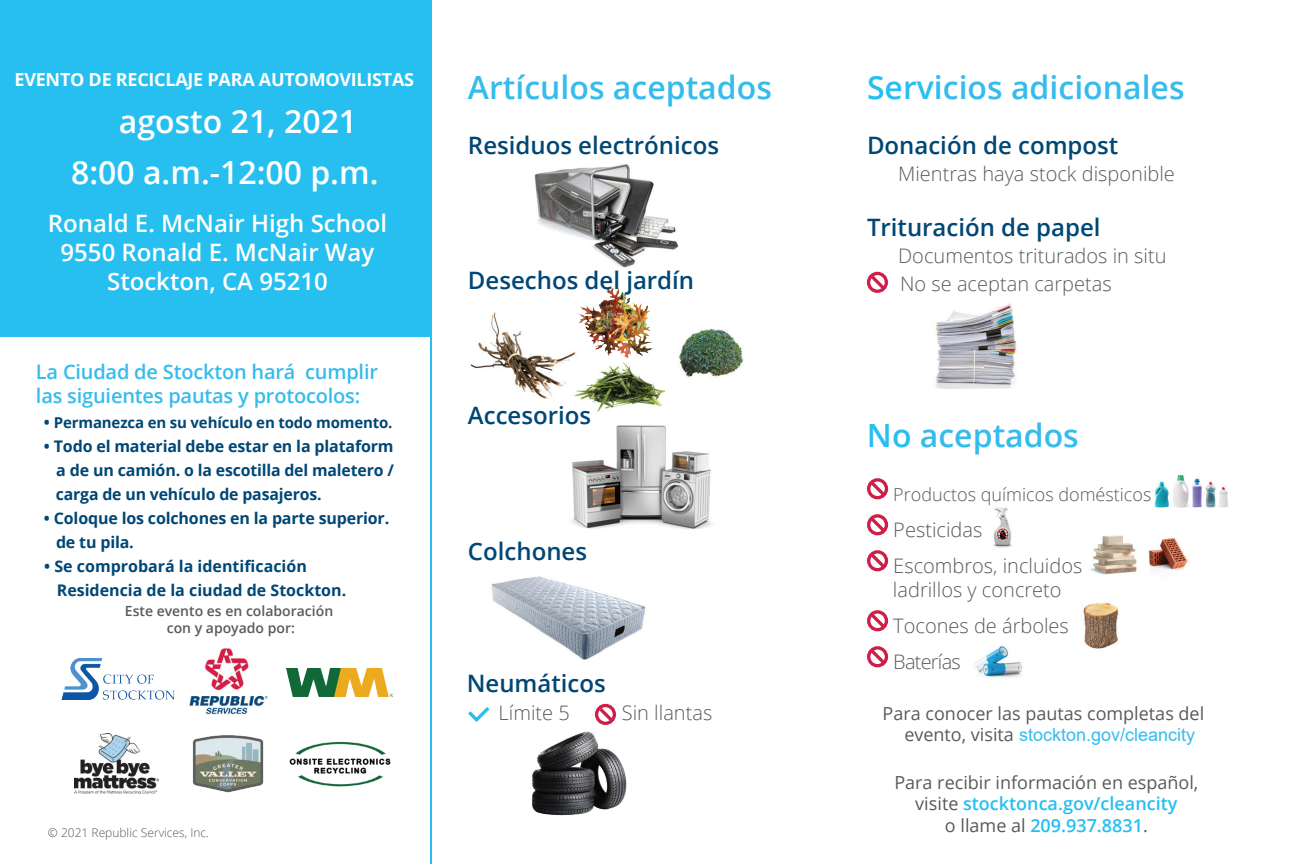
<style>
.page{position:relative;width:1296px;height:864px;background:#fff}
.page>*{position:absolute;margin:0;border:0;box-sizing:border-box;transform-origin:0 0}
.t1{font:600 32px "Open Sans";color:#36bcec}
.t2{font:600 32px/50.8px "Open Sans";color:#fff}
.t3{font:600 24px "Open Sans";color:#004775}
.t4{font:600 24px/28.8px "Open Sans";color:#fff;text-align:center}
.t5{font:300 20px/36px "Open Sans";color:#585b5b}
.t6{font:600 20px/24px "Open Sans";letter-spacing:-.01em;color:#36bcec}
.t7{font:600 18px/21.6px "Open Sans";color:#26bff0;text-align:center}
.t8{font:700 18px "Open Sans";letter-spacing:-.015em;color:#fff}
.t9{font:18px "Arial";color:#36bcec}
.t10{font:18px "Open Sans";color:#585b5b}
.t11{font:300 18px "Open Sans";color:#585b5b}
.t12{font:700 16px/24px "Open Sans";letter-spacing:-.01em;color:#004775}
.t13{font:700 15px "Open Sans";letter-spacing:-.01em;color:#004775}
.t14{font:600 14px/16.8px "Open Sans";color:#585b5b;text-align:center}
.t15{font:300 12px "Open Sans";color:#57585a}
.s1{font-style:inherit}
.s2{color:#26bff0}
.s3{font-size:16px;color:#00497b}
.s4{color:#00497b}
.s5{font-size:10px;color:#fff}
.s6{color:#57585a}
.s7{font-family:"Open Sans";color:#585b5b}
.s8{font-weight:400;color:#585b5b}
.s9{font-weight:400;color:#57585a}
</style>
<div class="page">
<img style="left:935px;top:303px;width:82px;height:86px">
<img style="left:571px;top:425px;width:142px;height:104px">
<img style="left:491px;top:576px;width:155px;height:84px">
<img style="left:470px;top:312px;width:112px;height:87px">
<img style="left:578px;top:288px;width:36px;height:34px">
<img style="left:678px;top:329px;width:65px;height:49px">
<img style="left:571px;top:359px;width:95px;height:53px">
<div style="left:0;top:0;width:432px;height:337px;background:#26bff0"></div>
<img style="left:534px;top:164px;width:145px;height:104px">
<img style="left:975px;top:646px;width:48px;height:32px">
<img style="left:1154px;top:474px;width:74px;height:34px">
<img style="left:1148px;top:538px;width:40px;height:33px">
<img style="left:1083px;top:603px;width:36px;height:46px">
<img style="left:1089px;top:535px;width:48px;height:40px">
<img style="left:992px;top:507px;width:20px;height:41px">
<svg style="left:468px;top:707px;width:22px;height:15px"></svg>
<div style="left:595px;top:704px;width:21px;height:21px;border:3px solid #d01e48;border-radius:50%"></div>
<svg style="left:596px;top:705px;width:20px;height:15px"></svg>
<svg style="left:867px;top:478px;width:21px;height:21px"></svg>
<svg style="left:867px;top:514px;width:21px;height:21px"></svg>
<svg style="left:867px;top:550px;width:21px;height:21px"></svg>
<svg style="left:867px;top:610px;width:21px;height:21px"></svg>
<svg style="left:867px;top:646px;width:21px;height:21px"></svg>
<img style="left:75px;top:734px;width:84px;height:60px">
<img style="left:192px;top:735px;width:72px;height:58px">
<img style="left:189px;top:648px;width:79px;height:67px">
<img style="left:287px;top:669px;width:105px;height:28px">
<img style="left:61px;top:658px;width:114px;height:42px">
<img style="left:531px;top:720px;width:96px;height:96px">
<svg style="left:867px;top:271px;width:21px;height:22px"></svg>
<img style="left:289px;top:741px;width:102px;height:46px">
<hr style="left:430px;top:213px;width:2px;height:651px;background:#26bff0">
<p class="t8" style="left:15px;top:66px;width:401px">EVENTO DE RECICLAJE PARA AUTOMOVILISTAS</p>
<h1 class="t2" style="left:71px;top:96px;width:309px;text-indent:48px"><span class="s1">agosto 21</span>, 2021<br>8:00 a.m<span class="s1">.</span>-12:00 p.m<span class="s1">.</span></h1>
<h2 class="t4" style="left:48px;top:208px;width:341px">Ronald E. McNair High School<br>9550 Ronald E. McNair Way<br><span class="s1">Stockton, CA 952</span>10</h2>
<p class="t6" style="left:36px;top:360px;width:344px">La Ciudad de Stockton hará cumplir las siguientes pautas y protocolos<span class="s2">:</span></p>
<p class="t13" style="left:44px;top:412px;width:350px"><span class="s3">•</span> Permanezca en su vehículo en todo momento.</p>
<p class="t12" style="left:44px;top:434px;width:351px"><span class="s4">•</span> Todo el material debe estar en la plataform</p>
<p class="t12" style="left:36px;top:458px;width:359px"><span class="s5">a</span> a de un camión. o la escotilla del maletero /</p>
<p class="t12" style="left:56px;top:482px;width:267px">carga de un vehículo de pasajeros<span class="s4">.</span></p>
<p class="t12" style="left:56px;top:506px;width:335px;text-indent:-12px"><span class="s4">•</span> Coloque los colchones en la parte superior. de tu pila.</p>
<p class="t12" style="left:57px;top:554px;width:291px;text-indent:-12px"><span class="s4">•</span> Se comprobará la identificación<br>Residencia de la ciudad de Stockton.</p>
<p class="t14" style="left:125px;top:602px;width:210px">Este evento es en colaboración con y apoyado por:</p>
<p class="t15" style="left:48px;top:825px;width:163px">© 2021 Republic Services, Inc.</p>
<h1 class="t1" style="left:468px;top:65px;width:305px">Artículos aceptados</h1>
<h2 class="t3" style="left:468px;top:128px;width:253px">Residuos electrónicos</h2>
<h2 class="t3" style="left:468px;top:264px;width:228px">Desechos del jardín</h2>
<h2 class="t3" style="left:468px;top:399px;width:125px">Accesorios</h2>
<h2 class="t3" style="left:468px;top:534px;width:121px">Colchones</h2>
<h2 class="t3" style="left:467px;top:667px;width:141px">Neumáticos</h2>
<p class="t5" style="left:499px;top:694px;width:73px">Límite 5</p>
<p class="t5" style="left:622px;top:694px;width:92px">Sin llantas</p>
<h1 class="t1" style="left:867px;top:65px;width:319px"><span class="s2">Servi</span>cios adicionales</h1>
<h2 class="t3" style="left:867px;top:129px;width:253px">Donación de compost</h2>
<p class="t5" style="left:898px;top:155px;width:278px">Mientras haya stock disponible</p>
<h2 class="t3" style="left:867px;top:211px;width:235px">Trituración de papel</h2>
<p class="t5" style="left:898px;top:242px;width:270px;line-height:27.4px">Documentos triturados in situ<br><span class="s6">No</span> se aceptan carpetas</p>
<h1 class="t1" style="left:867px;top:413px;width:213px"><span class="s2">No</span> aceptados</h1>
<p class="t11" style="left:893px;top:482px;width:260px">Productos químicos domésticos</p>
<p class="t5" style="left:893px;top:512px;width:191px"><span class="s6">Pesticid</span>as<br>Escombros, incluidos</p>
<p class="t5" style="left:893px;top:572px;width:177px">ladrillos y concreto<br>Tocones de árboles<br>Baterías</p>
<p class="t10" style="left:883px;top:701px;width:323px">Para conocer las pautas completas del</p>
<p class="t9" style="left:904px;top:722px;width:292px"><span class="s7">evento, visita</span> stockton.gov/cleancity</p>
<p class="t7" style="left:894px;top:771px;width:305px"><span class="s8">Para recibir información en español, </span><span class="s9">visite</span> stocktonca.gov/cleancity<br><span class="s9">o llame al</span> 209.937.8831<span class="s9">.</span></p>
</div>
